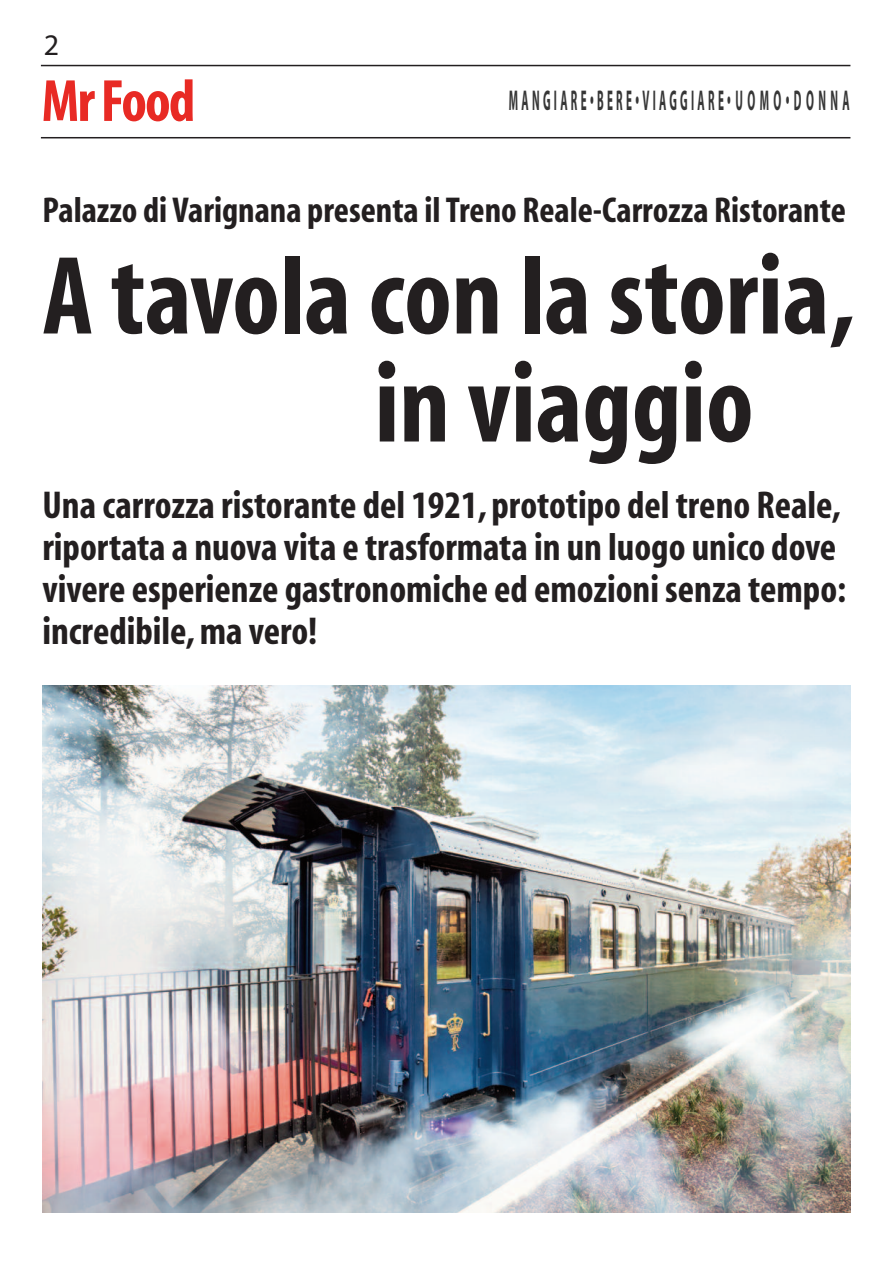
<style>
.page{position:relative;width:893px;height:1263px;background:#fff}
.page>*{position:absolute;margin:0;border:0;box-sizing:border-box;transform-origin:0 0}
.t1{font:112.5px/108px "Myriad Cn Bold+OBATJK";color:#231f20}
.t2{font:60.15px "Myriad Cn Bold+OBATJK";letter-spacing:-.03em;color:#e82a24}
.t3{font:39px/42px "Myriad Cn Bold+OBATJK";color:#231f20}
.t4{font:36.15px "Myriad Cn Bold+OBATJK";color:#231f20}
.t5{font:30px "Myriad Roman+NZCLLO";color:#231f20}
.t6{font:28.65px "Myriad Bold+RKTSWN";letter-spacing:.3em;color:#363636;scale:.39 1}
</style>
<div class="page">
<hr style="left:41px;top:65px;width:809px;height:1px;background:#231f20">
<hr style="left:41px;top:137px;width:809px;height:1px;background:#231f20">
<img style="left:43px;top:685px;width:807px;height:527px">
<p class="t5" style="left:44px;top:34px;width:17px">2</p>
<h2 class="t2" style="left:42px;top:80px;width:155px">Mr Food</h2>
<p class="t6" style="left:509px;top:90px;width:875px">MANGIARE•BERE•VIAGGIARE•UOMO•DONNA</p>
<p class="t4" style="left:43px;top:198px;width:805px">Palazzo di Varignana presenta il Treno Reale-Carrozza Ristorante</p>
<h1 class="t1" style="left:375px;top:252px;width:482px;text-indent:-332px">A tavola con la storia, in viaggio</h1>
<p class="t3" style="left:42px;top:488px;width:805px">Una carrozza ristorante del 1921, prototipo del treno Reale, riportata a nuova vita e trasformata in un luogo unico dove vivere esperienze gastronomiche ed emozioni senza tempo: incredibile, ma vero!</p>
</div>
